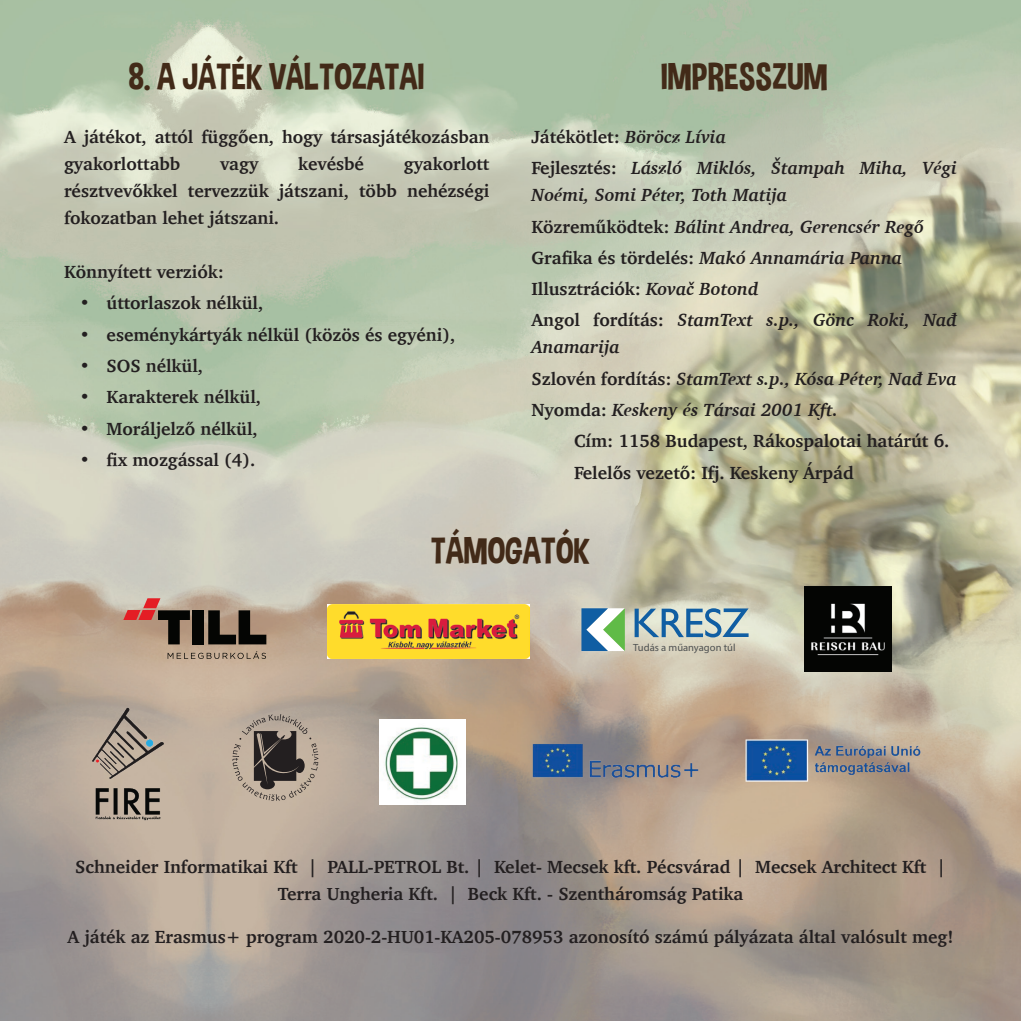
<style>
.page{position:relative;width:1021px;height:1021px;background:#fff}
.page>*{position:absolute;margin:0;border:0;box-sizing:border-box;transform-origin:0 0}
.t1{font:37.5px "Dimbo";color:#422a18}
.t2{font:700 18px/27px "Charter";color:#231f20}
.t3{font:italic 700 18px/31.2px "Charter";color:#231f20}
.t4{font:10.35px "Myriad Pro";color:#4f5252}
.s1{font-style:normal}
</style>
<div class="page">
<img style="left:0;top:0;width:1020px;height:1020px">
<img style="left:744px;top:738px;width:183px;height:44px">
<img style="left:523px;top:734px;width:184px;height:52px">
<svg style="left:634px;top:608px;width:114px;height:29px;background:#90afbf"></svg>
<svg style="left:581px;top:608px;width:44px;height:43px"></svg>
<div style="left:193px;top:610px;width:11px;height:34px;background:#040503"></div>
<svg style="left:208px;top:610px;width:58px;height:34px;background:#54473b"></svg>
<svg style="left:168px;top:651px;width:98px;height:8px"></svg>
<svg style="left:123px;top:598px;width:67px;height:46px;background:#9f7668"></svg>
<img style="left:327px;top:604px;width:202px;height:54px">
<img style="left:74px;top:698px;width:109px;height:124px">
<svg style="left:232px;top:714px;width:86px;height:86px;background:#8e8176"></svg>
<img style="left:804px;top:586px;width:87px;height:85px">
<img style="left:379px;top:719px;width:86px;height:85px">
<h1 class="t1" style="left:129px;top:54px;width:297px">8. A JÁTÉK VÁLTOZATAI</h1>
<h1 class="t1" style="left:660px;top:54px;width:169px">IMPRESSZUM</h1>
<p class="t2" style="left:64px;top:123px;width:427px">A játékot, attól függően, hogy társasjátékozásban gyakorlottabb</p>
<p class="t2" style="left:220px;top:150px;width:40px">vagy</p>
<p class="t2" style="left:298px;top:150px;width:67px">kevésbé</p>
<p class="t2" style="left:64px;top:150px;width:427px;text-align:justify;text-indent:340px">gyakorlott résztvevőkkel tervezzük játszani, több nehézségi fokozatban lehet játszani.</p>
<p class="t2" style="left:64px;top:258px;width:161px">Könnyített verziók:</p>
<p class="t2" style="left:80px;top:289px;width:185px">• úttorlaszok nélkül,</p>
<p class="t2" style="left:80px;top:321px;width:377px">• eseménykártyák nélkül (közös és egyéni),</p>
<p class="t2" style="left:80px;top:352px;width:125px">• SOS nélkül,</p>
<p class="t2" style="left:80px;top:383px;width:183px">• Karakterek nélkül,</p>
<p class="t2" style="left:80px;top:414px;width:180px">• Moráljelző nélkül,</p>
<p class="t2" style="left:80px;top:446px;width:177px">• fix mozgással (4).</p>
<p class="t3" style="left:531px;top:121px;width:427px"><span class="s1">Játékötlet:</span> Böröcz Lívia<br><span class="s1">Fejlesztés:</span> László Miklós, Štampah Miha, Végi</p>
<p class="t3" style="left:531px;top:179px;width:427px">Noémi, Somi Péter, Toth Matija<br><span class="s1">Közreműködtek:</span> Bálint Andrea, Gerencsér Regő <span class="s1">Grafika és tördelés:</span> Makó Annamária Panna <span class="s1">Illusztrációk:</span> Kovač Botond<br><span class="s1">Angol fordítás:</span> StamText s.p., Gönc Roki, Nađ</p>
<p class="t3" style="left:531px;top:331px;width:427px">Anamarija<br><span class="s1">Szlovén fordítás:</span> StamText s.p., Kósa Péter, Nađ Eva<br><span class="s1">Nyomda:</span> Keskeny és Társai 2001 Kft.</p>
<p class="t2" style="left:574px;top:425px;width:377px;line-height:31.2px">Cím: 1158 Budapest, Rákospalotai határút 6.<br>Felelős vezető: Ifj. Keskeny Árpád</p>
<h1 class="t1" style="left:431px;top:528px;width:161px">TÁMOGATÓK</h1>
<p class="t4" style="left:633px;top:641px;width:104px">Tudás a műanyagon túl</p>
<p class="t2" style="left:75px;top:852px;width:872px;text-align:center">Schneider Informatikai Kft | PALL-PETROL Bt. | Kelet- Mecsek kft. Pécsvárad | Mecsek Architect Kft |<br>Terra Ungheria Kft. | Beck Kft. - Szentháromság Patika</p>
<p class="t2" style="left:68px;top:923px;width:887px">A játék az Erasmus+ program 2020-2-HU01-KA205-078953 azonosító számú pályázata által valósult meg!</p>
</div>
